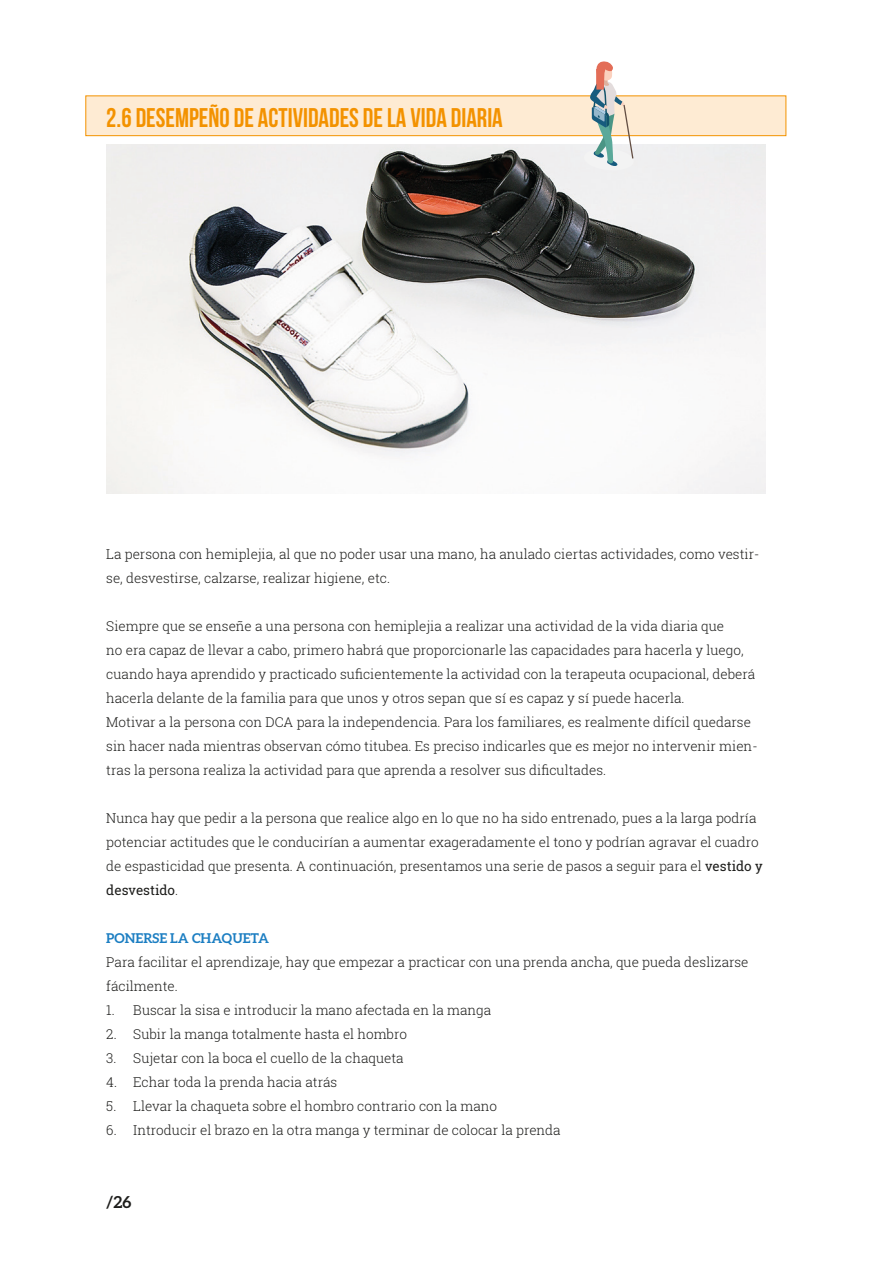
<style>
.page{position:relative;width:893px;height:1263px;background:#fff}
.page>*{position:absolute;margin:0;border:0;box-sizing:border-box;transform-origin:0 0}
.SUBTITULO{font:700 27px "Bebas Neue";color:#f39200;scale:.96 1}
.t1{font:700 16.5px "Aleo";color:#1d1d1b}
.texto_booklet{font:300 13.5px/24px "Roboto Slab";color:#1d1d1b}
.texto_booklet-2{font:700 13.5px "Aleo";color:#1c7ec2}
.s1{font-weight:400}
</style>
<div class="page">
<div style="left:86px;top:96px;width:700px;height:40px;background:#feebd3;border:1px solid #f39200"></div>
<img style="left:106px;top:145px;width:659px;height:348px">
<svg style="left:584px;top:61px;width:50px;height:109px"></svg>
<p class="SUBTITULO" style="left:106px;top:102px;width:415px">2.6 DESEMPEÑO DE ACTIVIDADES DE LA VIDA DIARIA</p>
<p class="texto_booklet" style="left:106px;top:541px;width:655px">La persona con hemiplejia, al que no poder usar una mano, ha anulado ciertas actividades, como vestir&shy;se, desvestirse, calzarse, realizar higiene, etc.</p>
<p class="texto_booklet" style="left:106px;top:613px;width:650px">Siempre que se enseñe a una persona con hemiplejia a realizar una actividad de la vida diaria que<br>no era capaz de llevar a cabo, primero habrá que proporcionarle las capacidades para hacerla y luego, cuando haya aprendido y practicado suficientemente la actividad con la terapeuta ocupacional, deberá hacerla delante de la familia para que unos y otros sepan que sí es capaz y sí puede hacerla.</p>
<p class="texto_booklet" style="left:106px;top:709px;width:653px">Motivar a la persona con DCA para la independencia. Para los familiares, es realmente difícil quedarse sin hacer nada mientras observan cómo titubea. Es preciso indicarles que es mejor no intervenir mien&shy;tras la persona realiza la actividad para que aprenda a resolver sus dificultades.</p>
<p class="texto_booklet" style="left:106px;top:805px;width:658px">Nunca hay que pedir a la persona que realice algo en lo que no ha sido entrenado, pues a la larga podría potenciar actitudes que le conducirían a aumentar exageradamente el tono y podrían agravar el cuadro de espasticidad que presenta. A continuación, presentamos una serie de pasos a seguir para el <span class="s1">vestido y desvestido</span>.</p>
<p class="texto_booklet-2" style="left:106px;top:930px;width:164px">PONERSE LA CHAQUETA</p>
<p class="texto_booklet" style="left:106px;top:949px;width:644px">Para facilitar el aprendizaje, hay que empezar a practicar con una prenda ancha, que pueda deslizarse fácilmente.</p>
<p class="texto_booklet" style="left:106px;top:997px;width:386px">1. Buscar la sisa e introducir la mano afectada en la manga</p>
<p class="texto_booklet" style="left:106px;top:1021px;width:302px">2. Subir la manga totalmente hasta el hombro</p>
<p class="texto_booklet" style="left:106px;top:1045px;width:299px">3. Sujetar con la boca el cuello de la chaqueta</p>
<p class="texto_booklet" style="left:106px;top:1069px;width:232px">4. Echar toda la prenda hacia atrás</p>
<p class="texto_booklet" style="left:106px;top:1093px;width:392px">5. Llevar la chaqueta sobre el hombro contrario con la mano</p>
<p class="texto_booklet" style="left:106px;top:1117px;width:456px">6. Introducir el brazo en la otra manga y terminar de colocar la prenda</p>
<p class="t1" style="left:106px;top:1193px;width:27px">/26</p>
</div>
